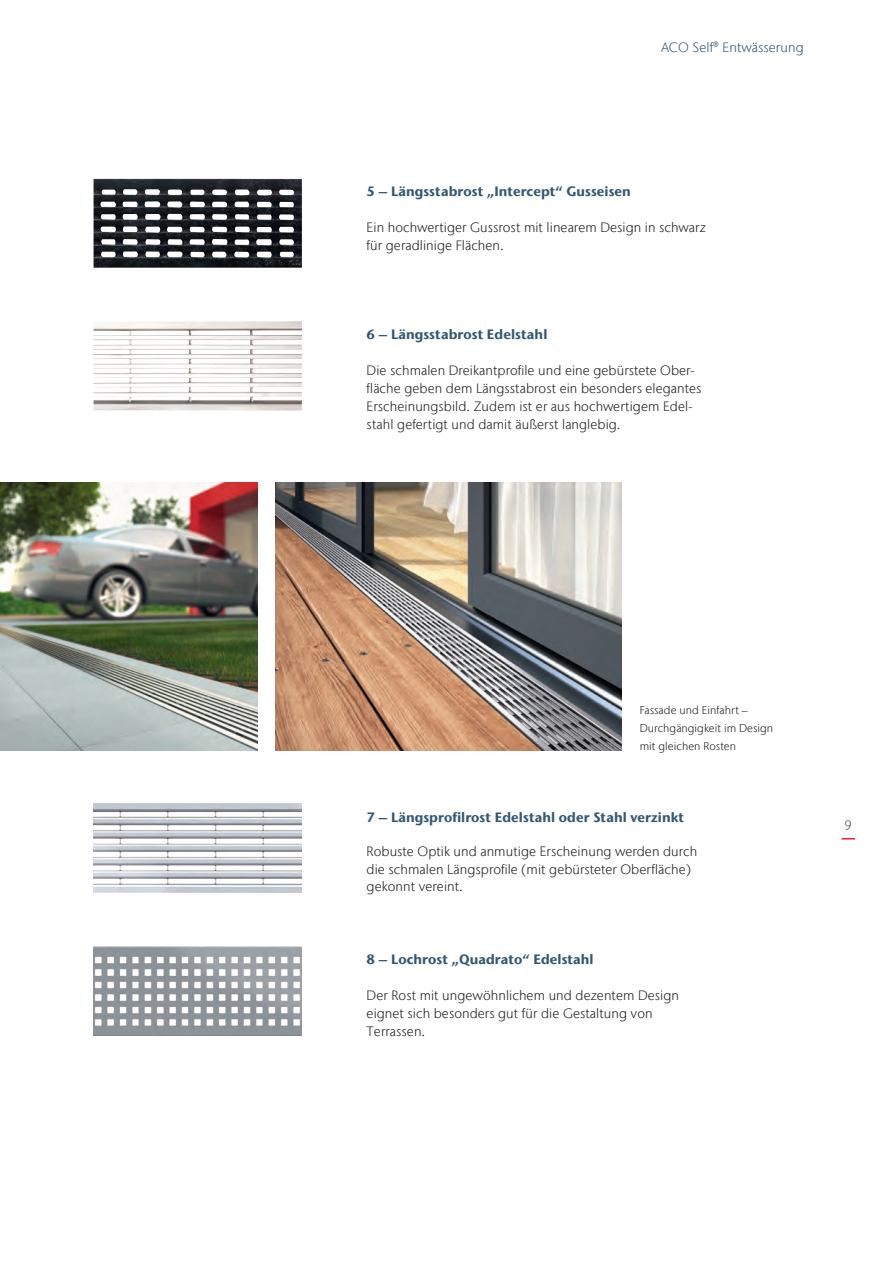
<style>
.page{position:relative;width:893px;height:1263px;background:#fff}
.page>*{position:absolute;margin:0;border:0;box-sizing:border-box;transform-origin:0 0}
.Body_copy{font:300 13.5px/17.9px "Stone Sans IIITC Com";letter-spacing:.005em;color:#231f20}
.Body_copy-2{font:700 13.5px "Stone Sans IIITC Com";letter-spacing:.005em;color:#335875}
.t1{font:300 13.5px "Stone Sans IIITC Com";letter-spacing:.005em;color:#335875}
.t2{font:300 13.5px "Stone Sans IIITC Com";color:#57585a}
.t3{font:300 11.25px/17.9px "Stone Sans IIITC Com";letter-spacing:.005em;color:#231f20}
</style>
<div class="page">
<img style="left:94px;top:179px;width:208px;height:89px">
<img style="left:94px;top:321px;width:208px;height:89px">
<img style="left:276px;top:482px;width:346px;height:268px">
<img style="left:0;top:482px;width:258px;height:268px">
<img style="left:94px;top:803px;width:208px;height:90px">
<img style="left:94px;top:946px;width:208px;height:90px">
<svg style="left:842px;top:838px;width:13px;height:1px"></svg>
<p class="t1" style="left:661px;top:38px;width:144px">ACO Self® Entwässerung</p>
<p class="Body_copy-2" style="left:367px;top:183px;width:266px">5 – Längsstabrost „Intercept“ Gusseisen</p>
<p class="Body_copy" style="left:367px;top:218px;width:341px">Ein hochwertiger Gussrost mit linearem Design in schwarz für geradlinige Flächen.</p>
<p class="Body_copy-2" style="left:367px;top:326px;width:182px">6 – Längsstabrost Edelstahl</p>
<p class="Body_copy" style="left:367px;top:361px;width:336px">Die schmalen Dreikantprofile und eine gebürstete Ober&shy;fläche geben dem Längsstabrost ein besonders elegantes Erscheinungsbild. Zudem ist er aus hochwertigem Edel&shy;stahl gefertigt und damit äußerst langlebig.</p>
<p class="t3" style="left:640px;top:701px;width:135px">Fassade und Einfahrt –<br>Durchgängigkeit im Design mit gleichen Rosten</p>
<p class="Body_copy-2" style="left:367px;top:808px;width:319px">7 – Längsprofilrost Edelstahl oder Stahl verzinkt</p>
<p class="Body_copy" style="left:367px;top:842px;width:332px">Robuste Optik und anmutige Erscheinung werden durch die schmalen Längsprofile (mit gebürsteter Oberfläche) gekonnt vereint.</p>
<p class="Body_copy-2" style="left:367px;top:951px;width:228px">8 – Lochrost „Quadrato“ Edelstahl</p>
<p class="Body_copy" style="left:367px;top:986px;width:314px">Der Rost mit ungewöhnlichem und dezentem Design eignet sich besonders gut für die Gestaltung von<br>Terrassen.</p>
<p class="t2" style="left:845px;top:816px;width:9px">9</p>
</div>
